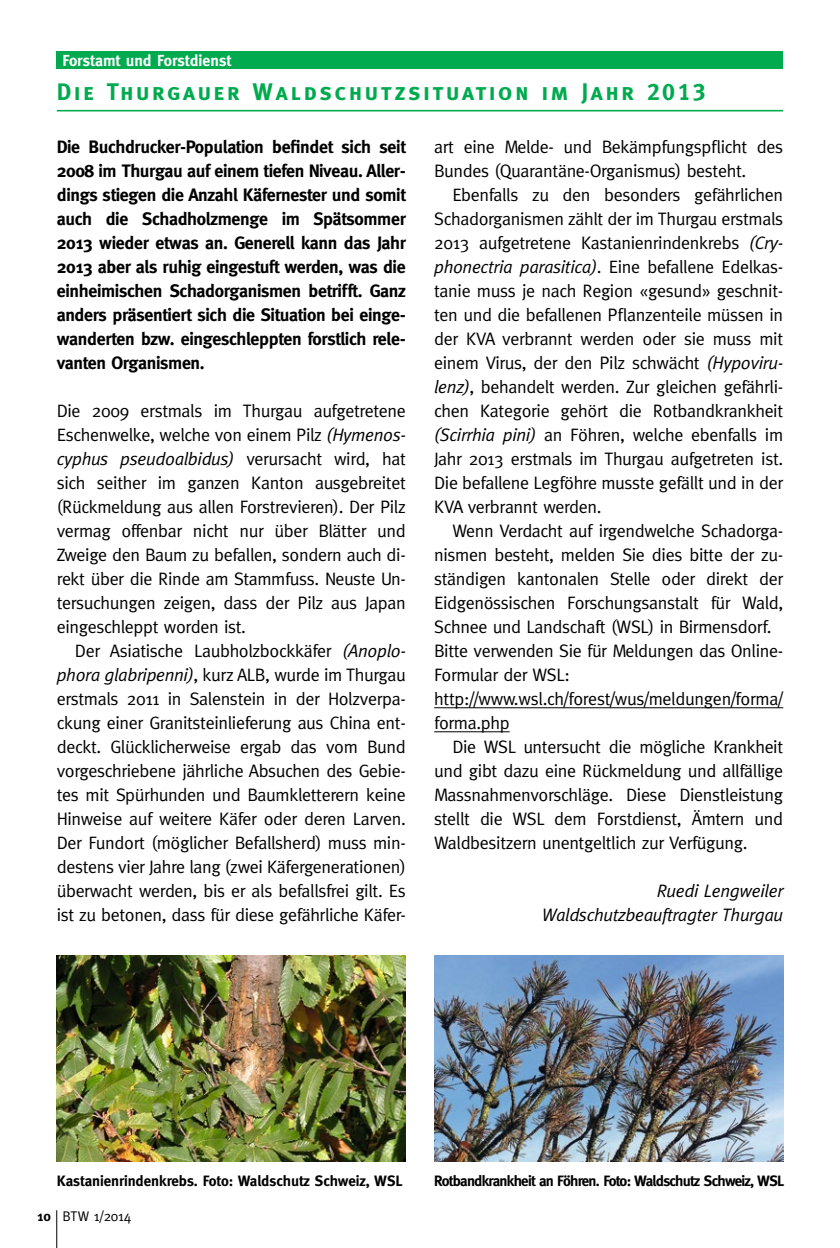
<style>
.page{position:relative;width:840px;height:1248px;background:#fff}
.page>*{position:absolute;margin:0;border:0;box-sizing:border-box;transform-origin:0 0}
.t1{font:24px "Meta Bold Caps";letter-spacing:.1em;color:#00aa4e}
.t2{font:18px/24px "Meta";letter-spacing:-.02em;color:#000;text-align:justify}
.t3{font:700 18px/24px "Meta";letter-spacing:-.02em;color:#000;text-align:justify}
.t4{font:italic 18px/24px "Meta";letter-spacing:-.02em;color:#000;text-align:right}
.t5{font:700 16px "Meta";color:#fff}
.t6{font:700 15px "Meta";letter-spacing:-.05em;color:#000}
.t7{font:700 15px "Meta";letter-spacing:-.005em;color:#000}
.t8{font:14px "Meta";letter-spacing:-.01em;color:#000}
.s1{font-style:italic}
.s2{font-weight:700}
</style>
<div class="page">
<hr style="left:56px;top:1210px;width:1px;height:37px;background:#000">
<div style="left:57px;top:51px;width:725px;height:17px;background:#00aa4e"></div>
<hr style="left:57px;top:110px;width:725px;height:1px;background:#00aa4e">
<hr style="left:434px;top:707px;width:348px;height:1px;background:#000">
<hr style="left:434px;top:731px;width:75px;height:1px;background:#000">
<img style="left:57px;top:955px;width:348px;height:206px">
<img style="left:434px;top:955px;width:348px;height:206px">
<p class="t5" style="left:62px;top:51px;width:170px">Forstamt und Forstdienst</p>
<h1 class="t1" style="left:57px;top:77px;width:650px">Die Thurgauer Waldschutzsituation im Jahr 2013</h1>
<p class="t3" style="left:57px;top:134px;width:350px">Die Buchdrucker-Population befindet sich seit 2008 im Thurgau auf einem tiefen Niveau. Aller&shy;dings stiegen die Anzahl Käfernester und somit auch die Schadholzmenge im Spätsommer 2013 wieder etwas an. Generell kann das Jahr 2013 aber als ruhig eingestuft werden, was die einheimischen Schadorganismen betrifft. Ganz anders präsentiert sich die Situation bei einge&shy;wanderten bzw. eingeschleppten forstlich rele&shy;vanten Organismen.</p>
<p class="t2" style="left:57px;top:398px;width:350px">Die 2009 erstmals im Thurgau aufgetretene Eschenwelke, welche von einem Pilz <span class="s1">(Hymenos&shy;cyphus pseudoalbidus)</span> verursacht wird, hat sich seither im ganzen Kanton ausgebreitet (Rückmeldung aus allen Forstrevieren). Der Pilz vermag offenbar nicht nur über Blätter und Zweige den Baum zu befallen, sondern auch di&shy;rekt über die Rinde am Stammfuss. Neuste Un&shy;tersuchungen zeigen, dass der Pilz aus Japan eingeschleppt worden ist.</p>
<p class="t2" style="left:57px;top:638px;width:350px;text-indent:18px">Der Asiatische Laubholzbockkäfer <span class="s1">(Anoplo&shy;phora glabripenni)</span>, kurz ALB, wurde im Thurgau erstmals 2011 in Salenstein in der Holzverpa&shy;ckung einer Granitsteinlieferung aus China ent&shy;deckt. Glücklicherweise ergab das vom Bund vorgeschriebene jährliche Absuchen des Gebie&shy;tes mit Spürhunden und Baumkletterern keine Hinweise auf weitere Käfer oder deren Larven.<br>Der Fundort (möglicher Befallsherd) muss min&shy;destens vier Jahre lang (zwei Käfergenerationen) überwacht werden, bis er als befallsfrei gilt. Es ist zu betonen, dass für diese gefährliche Käfer-</p>
<p class="t2" style="left:434px;top:134px;width:350px">art eine Melde- und Bekämpfungspflicht des<br>Bundes (Quarantäne-Organismus) besteht.</p>
<p class="t2" style="left:434px;top:182px;width:350px;text-indent:18px">Ebenfalls zu den besonders gefährlichen Schadorganismen zählt der im Thurgau erstmals 2013 aufgetretene Kastanienrindenkrebs <span class="s1">(Cry&shy;phonectria parasitica)</span>. Eine befallene Edelkas&shy;tanie muss je nach Region «gesund» geschnit&shy;ten und die befallenen Pflanzenteile müssen in der KVA verbrannt werden oder sie muss mit einem Virus, der den Pilz schwächt <span class="s1">(Hypoviru&shy;lenz)</span>, behandelt werden. Zur gleichen gefährli&shy;chen Kategorie gehört die Rotbandkrankheit <span class="s1">(Scirrhia pini)</span> an Föhren, welche ebenfalls im Jahr 2013 erstmals im Thurgau aufgetreten ist.<br>Die befallene Legföhre musste gefällt und in der KVA verbrannt werden.</p>
<p class="t2" style="left:434px;top:518px;width:350px;text-align:left;text-indent:18px">Wenn Verdacht auf irgendwelche Schadorga&shy;nismen besteht, melden Sie dies bitte der zu&shy;ständigen kantonalen Stelle oder direkt der Eidgenössischen Forschungsanstalt für Wald, Schnee und Landschaft (WSL) in Birmensdorf.<br>Bitte verwenden Sie für Meldungen das Online-Formular der WSL: http://www.wsl.ch/forest/wus/meldungen/forma/ forma.php</p>
<p class="t2" style="left:434px;top:734px;width:350px;text-indent:18px">Die WSL untersucht die mögliche Krankheit und gibt dazu eine Rückmeldung und allfällige Massnahmenvorschläge. Diese Dienstleistung stellt die WSL dem Forstdienst, Ämtern und Waldbesitzern unentgeltlich zur Verfügung.</p>
<p class="t4" style="left:541px;top:878px;width:242px">Ruedi Lengweiler<br>Waldschutzbeauftragter Thurgau</p>
<p class="t7" style="left:57px;top:1171px;width:347px">Kastanienrindenkrebs. Foto: Waldschutz Schweiz, WSL</p>
<p class="t6" style="left:434px;top:1171px;width:351px">Rotbandkrankheit an Föhren. Foto: Waldschutz Schweiz, WSL</p>
<p class="t8" style="left:37px;top:1208px;width:95px"><span class="s2">10</span> BTW 1/2014</p>
</div>
